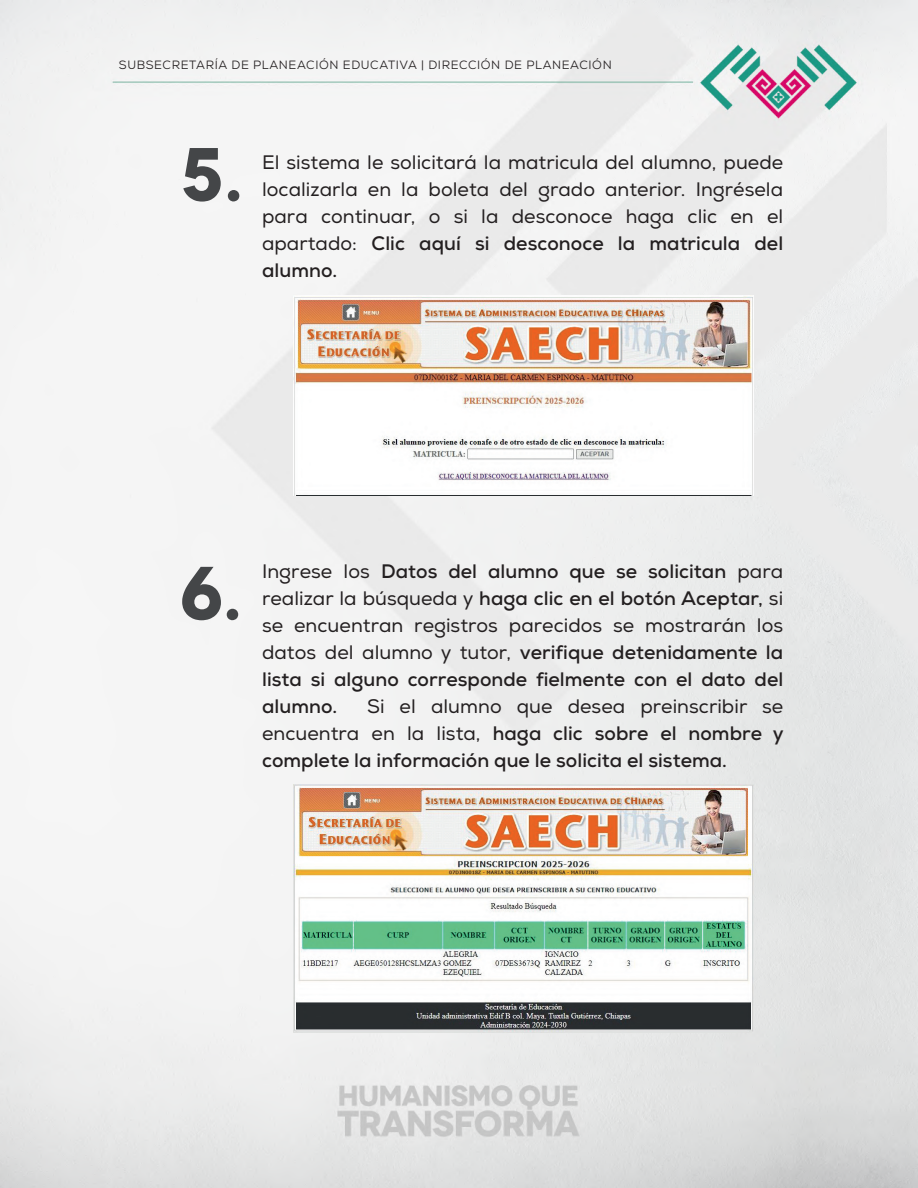
<style>
.page{position:relative;width:918px;height:1188px;background:#fff}
.page>*{position:absolute;margin:0;border:0;box-sizing:border-box;transform-origin:0 0}
.t1{font:700 75px "Novecento";color:#444648}
.t2{font:700 19.5px/27px "Nexa";color:#231f20;text-align:justify}
.t3{font:19.5px/27px "Nexa";color:#231f20;text-align:justify}
.t4{font:12px "Nexa";letter-spacing:.05em;color:#231f20}
.s1{font-weight:700}
.s2{font-weight:400}
</style>
<div class="page">
<img style="left:0;top:1px;width:918px;height:1187px">
<img style="left:293px;top:295px;width:461px;height:200px">
<img style="left:293px;top:785px;width:461px;height:246px">
<p class="t4" style="left:119px;top:57px;width:494px">SUBSECRETARÍA DE PLANEACIÓN EDUCATIVA | DIRECCIÓN DE PLANEACIÓN</p>
<h1 class="t1" style="left:180px;top:127px;width:65px">5.</h1>
<p class="t3" style="left:262px;top:149px;width:523px">El sistema le solicitará la matricula del alumno, puede localizarla en la boleta del grado anterior. Ingrésela para continuar, o si la desconoce haga clic en el apartado: <span class="s1">Clic aquí si desconoce la matricula del alumno.</span></p>
<h1 class="t1" style="left:180px;top:546px;width:64px">6.</h1>
<p class="t2" style="left:262px;top:558px;width:523px"><span class="s2">Ingrese los</span> Datos del alumno que se solicitan <span class="s2">para realizar la búsqueda y</span> haga clic en el botón Aceptar, <span class="s2">si se encuentran registros parecidos se mostrarán los datos del alumno y tutor,</span> verifique detenidamente la lista si alguno corresponde fielmente con el dato del alumno.</p>
<p class="t2" style="left:262px;top:693px;width:523px;text-indent:105px"><span class="s2">Si el alumno que desea preinscribir se encuentra en la lista,</span> haga clic sobre el nombre y complete la información que le solicita el sistema.</p>
</div>
